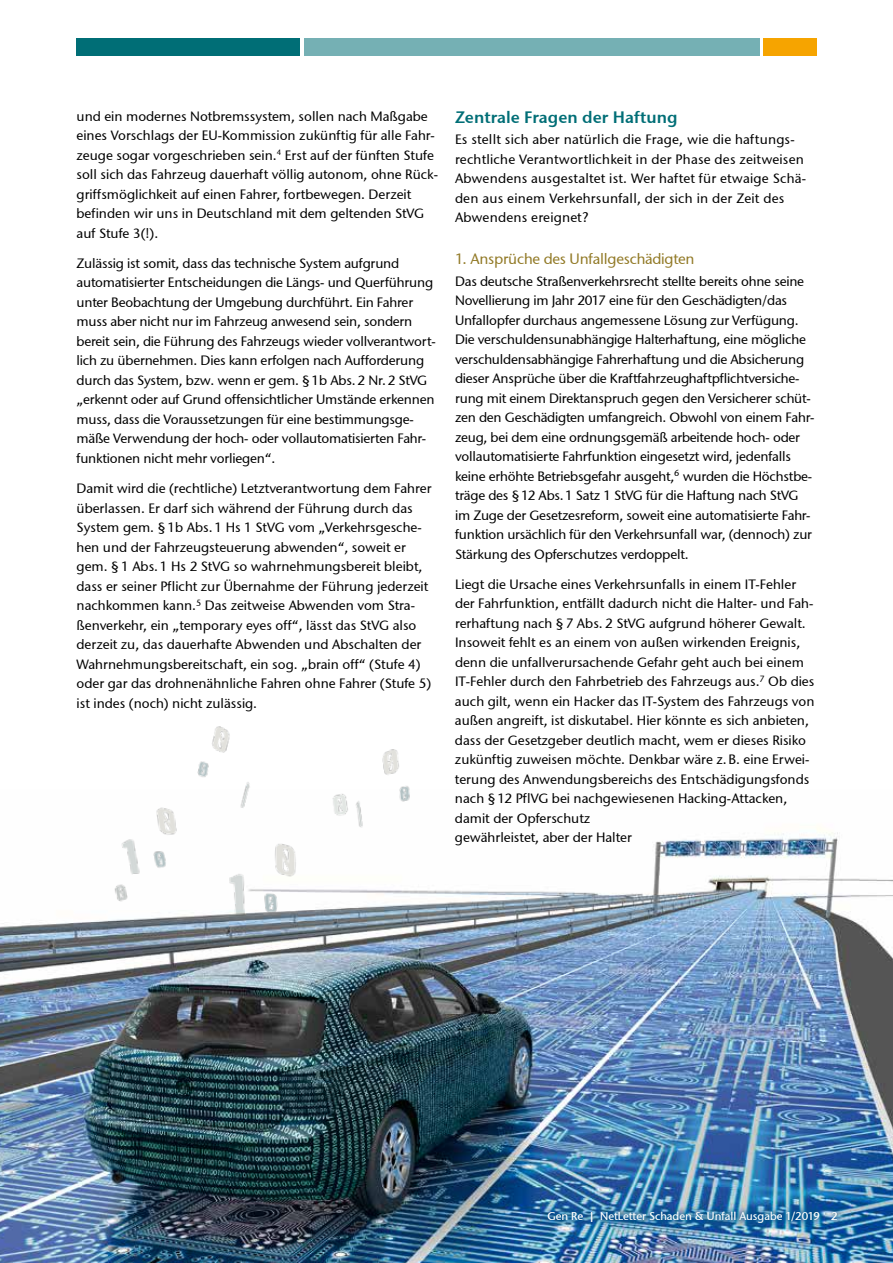
<style>
.page{position:relative;width:893px;height:1263px;background:#fff}
.page>*{position:absolute;margin:0;border:0;box-sizing:border-box;transform-origin:0 0}
.t1{font:600 16.5px "Stone Sans GC Re";color:#006e76}
.t2{font:15px "Stone Sans GC Re";letter-spacing:-.015em;color:#927a27}
.t3{font:13.5px/19.5px "Stone Sans GC Re";color:#000}
.t4{font:11.25px "Stone Sans GC Re";color:#fff}
</style>
<div class="page">
<div style="left:77px;top:38px;width:223px;height:17px;background:#006e76"></div>
<div style="left:304px;top:38px;width:455px;height:17px;background:#75b0b4"></div>
<div style="left:763px;top:38px;width:53px;height:17px;background:#f6a400"></div>
<img style="left:0;top:827px;width:893px;height:436px">
<img style="left:83px;top:807px;width:116px;height:112px">
<img style="left:227px;top:839px;width:76px;height:86px">
<img style="left:308px;top:749px;width:112px;height:95px">
<img style="left:183px;top:726px;width:67px;height:94px">
<img style="left:539px;top:1203px;width:307px;height:29px">
<p class="t3" style="left:77px;top:106px;width:363px">und ein modernes Notbremssystem, sollen nach Maßgabe eines Vorschlags der EU-Kommission zukünftig für alle Fahr&shy;zeuge sogar vorgeschrieben sein.<sup>4</sup> Erst auf der fünften Stufe soll sich das Fahrzeug dauerhaft völlig autonom, ohne Rück&shy;griffsmöglichkeit auf einen Fahrer, fortbewegen. Derzeit befinden wir uns in Deutschland mit dem geltenden StVG auf Stufe 3(!).</p>
<p class="t3" style="left:77px;top:253px;width:361px">Zulässig ist somit, dass das technische System aufgrund automatisierter Entscheidungen die Längs- und Querführung unter Beobachtung der Umgebung durchführt. Ein Fahrer muss aber nicht nur im Fahrzeug anwesend sein, sondern bereit sein, die Führung des Fahrzeugs wieder vollverantwort&shy;lich zu übernehmen. Dies kann erfolgen nach Aufforderung durch das System, bzw. wenn er gem. §1b Abs.2 Nr.2 StVG „erkennt oder auf Grund offensichtlicher Umstände erkennen muss, dass die Voraussetzungen für eine bestimmungsge&shy;mäße Verwendung der hoch- oder vollautomatisierten Fahr&shy;funktionen nicht mehr vorliegen“.</p>
<p class="t3" style="left:77px;top:479px;width:356px">Damit wird die (rechtliche) Letztverantwortung dem Fahrer überlassen. Er darf sich während der Führung durch das System gem. § 1b Abs.1 Hs 1 StVG vom „Verkehrsgesche&shy;hen und der Fahrzeugsteuerung abwenden“, soweit er gem. § 1 Abs.1 Hs 2 StVG so wahrnehmungsbereit bleibt, dass er seiner Pflicht zur Übernahme der Führung jederzeit nachkommen kann.<sup>5</sup> Das zeitweise Abwenden vom Stra&shy;ßenverkehr, ein „temporary eyes off“, lässt das StVG also derzeit zu, das dauerhafte Abwenden und Abschalten der Wahrnehmungsbereitschaft, ein sog. „brain off“ (Stufe 4) oder gar das drohnenähnliche Fahren ohne Fahrer (Stufe 5) ist indes (noch) nicht zulässig.</p>
<p class="t1" style="left:455px;top:107px;width:224px">Zentrale Fragen der Haftung</p>
<p class="t3" style="left:455px;top:130px;width:353px">Es stellt sich aber natürlich die Frage, wie die haftungs&shy;rechtliche Verantwortlichkeit in der Phase des zeitweisen Abwendens ausgestaltet ist. Wer haftet für etwaige Schä&shy;den aus einem Verkehrsunfall, der sich in der Zeit des Abwendens ereignet?</p>
<p class="t2" style="left:455px;top:249px;width:241px">1. Ansprüche des Unfallgeschädigten</p>
<p class="t3" style="left:455px;top:271px;width:361px">Das deutsche Straßenverkehrsrecht stellte bereits ohne seine Novellierung im Jahr 2017 eine für den Geschädigten/das Unfallopfer durchaus angemessene Lösung zur Verfügung.<br>Die verschuldensunabhängige Halterhaftung, eine mögliche verschuldensabhängige Fahrerhaftung und die Absicherung dieser Ansprüche über die Kraftfahrzeughaftpflichtversiche&shy;rung mit einem Direktanspruch gegen den Versicherer schüt&shy;zen den Geschädigten umfangreich. Obwohl von einem Fahr&shy;zeug, bei dem eine ordnungsgemäß arbeitende hoch- oder vollautomatisierte Fahrfunktion eingesetzt wird, jedenfalls keine erhöhte Betriebsgefahr ausgeht,<sup>6</sup> wurden die Höchstbe&shy;träge des §12 Abs.1 Satz 1 StVG für die Haftung nach StVG im Zuge der Gesetzesreform, soweit eine automatisierte Fahr&shy;funktion ursächlich für den Verkehrsunfall war, (dennoch) zur Stärkung des Opferschutzes verdoppelt.</p>
<p class="t3" style="left:455px;top:574px;width:361px">Liegt die Ursache eines Verkehrsunfalls in einem IT-Fehler der Fahrfunktion, entfällt dadurch nicht die Halter- und Fah&shy;rerhaftung nach § 7 Abs. 2 StVG aufgrund höherer Gewalt.<br>Insoweit fehlt es an einem von außen wirkenden Ereignis, denn die unfallverursachende Gefahr geht auch bei einem IT-Fehler durch den Fahrbetrieb des Fahrzeugs aus.<sup>7</sup> Ob dies auch gilt, wenn ein Hacker das IT-System des Fahrzeugs von außen angreift, ist diskutabel. Hier könnte es sich anbieten, dass der Gesetzgeber deutlich macht, wem er dieses Risiko zukünftig zuweisen möchte. Denkbar wäre z.B. eine Erwei&shy;terung des Anwendungsbereichs des Entschädigungsfonds nach § 12 PflVG bei nachgewiesenen Hacking-Attacken, damit der Opferschutz<br>gewährleistet, aber der Halter</p>
<p class="t4" style="left:547px;top:1209px;width:49px">Gen Re |</p>
<p class="t4" style="left:600px;top:1209px;width:239px">NetLetter Schaden &amp; Unfall Ausgabe 1/2019 2</p>
</div>
